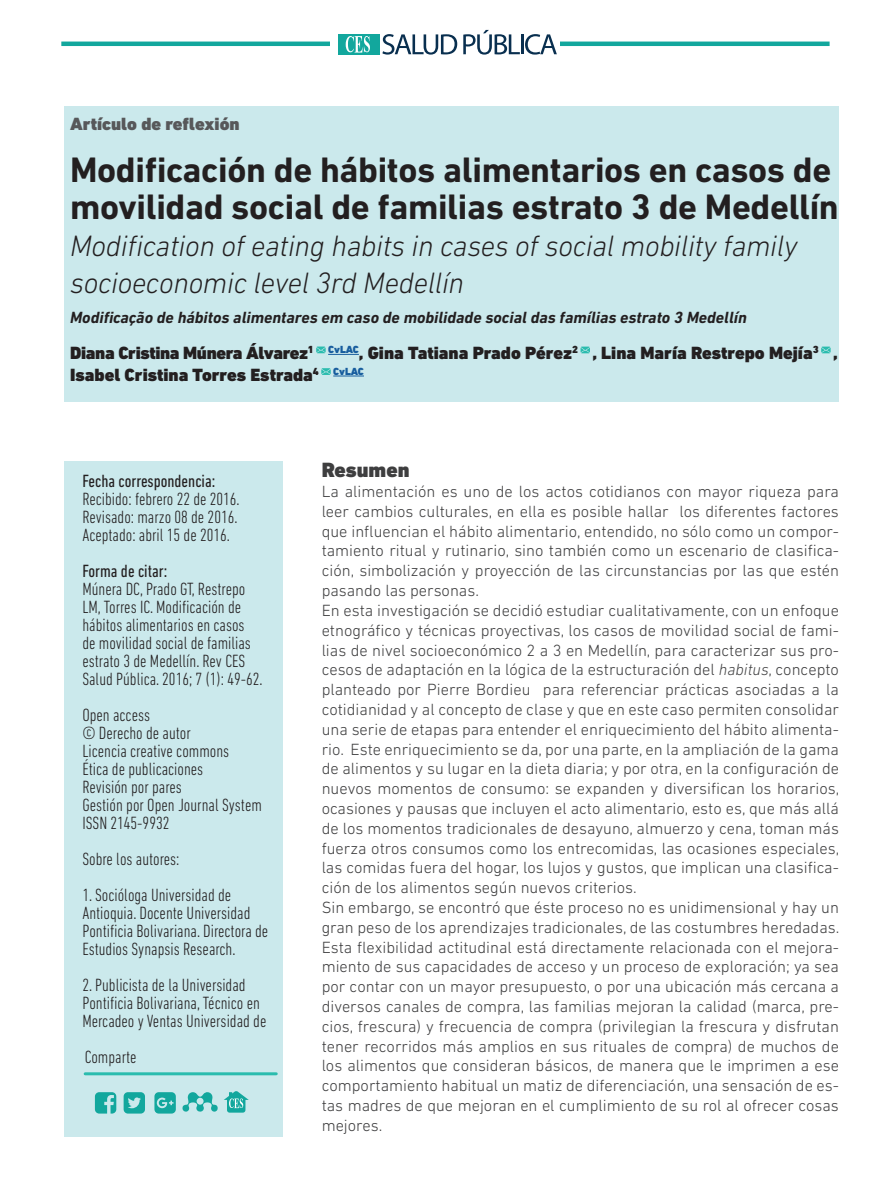
<style>
.page{position:relative;width:893px;height:1191px;background:#fff}
.page>*{position:absolute;margin:0;border:0;box-sizing:border-box;transform-origin:0 0}
.Título{font:700 36px/37.2px "DIN Next LT Pro";letter-spacing:-.01em;color:#231f20}
.Título_inglés{font:italic 300 30px/37.2px "DIN Next LT Pro";letter-spacing:-.01em;color:#231f20}
.Subtítulo{font:900 21px "DIN Next LT Pro";color:#3e3e3f}
.t1{font:300 condensed 18px/18px "DIN Next LT Pro";color:#231f20}
.t2{font:900 18px "DIN Next LT Pro";color:#231f20}
.t3{font:condensed 18px "DIN Next LT Pro";color:#231f20}
.t4{font:900 18px "DIN Next LT Pro";letter-spacing:-.02em;color:#231f20}
.Antetítulo{font:900 18px "DIN Next LT Pro";color:#57585a}
.Body{font:300 16.5px/19.8px "DIN Next LT Pro";color:#3e3e3f;text-align:justify}
.Título_inglés-2{font:italic 700 16.5px "DIN Next LT Pro";color:#231f20}
.t5{font:900 10.5px "DIN Next LT Pro";color:#175d9e}
.s1{font-style:italic}
</style>
<div class="page">
<hr style="left:61px;top:42px;width:769px;height:4px;background:#12a79d">
<div style="left:331px;top:13px;width:229px;height:62px;background:#fff"></div>
<div style="left:338px;top:34px;width:41px;height:21px;background:#12a79d"></div>
<svg style="left:346px;top:36px;width:24px;height:17px"></svg>
<svg style="left:382px;top:34px;width:75px;height:21px"></svg>
<svg style="left:463px;top:30px;width:94px;height:25px"></svg>
<div style="left:65px;top:461px;width:218px;height:676px;background:#cbe9ec"></div>
<div style="left:65px;top:106px;width:774px;height:295px;background:#cbe9ec"></div>
<hr style="left:328px;top:354px;width:31px;height:1px;background:#175d9e">
<hr style="left:333px;top:376px;width:31px;height:1px;background:#175d9e">
<svg style="left:316px;top:346px;width:10px;height:7px"></svg>
<svg style="left:581px;top:346px;width:9px;height:7px"></svg>
<svg style="left:821px;top:346px;width:10px;height:7px"></svg>
<svg style="left:321px;top:368px;width:10px;height:7px"></svg>
<hr style="left:85px;top:1072px;width:191px;height:3px;background:#2abcae">
<svg style="left:95px;top:1092px;width:21px;height:21px"></svg>
<svg style="left:124px;top:1092px;width:21px;height:21px"></svg>
<svg style="left:154px;top:1092px;width:22px;height:21px"></svg>
<svg style="left:182px;top:1092px;width:36px;height:20px"></svg>
<svg style="left:224px;top:1091px;width:25px;height:21px"></svg>
<p class="Antetítulo" style="left:70px;top:113px;width:171px">Artículo de reflexión</p>
<p class="Título" style="left:70px;top:151px;width:770px">Modificación de hábitos alimentarios en casos de movilidad social de familias estrato 3 de Medellín</p>
<p class="Título_inglés" style="left:70px;top:227px;width:729px">Modification of eating habits in cases of social mobility family socioeconomic level 3rd Medellín</p>
<p class="Título_inglés-2" style="left:70px;top:308px;width:678px">Modificação de hábitos alimentares em caso de mobilidade social das famílias estrato 3 Medellín</p>
<p class="t4" style="left:70px;top:342px;width:245px">Diana Cristina Múnera Álvarez<sup>1</sup></p>
<p class="t2" style="left:328px;top:342px;width:511px"><sup>CvLAC</sup>, Gina Tatiana Prado Pérez<sup>2</sup> , Lina María Restrepo Mejía<sup>3</sup> ,</p>
<p class="t2" style="left:70px;top:364px;width:250px">Isabel Cristina Torres Estrada<sup>4</sup></p>
<p class="t5" style="left:333px;top:365px;width:32px">CvLAC</p>
<p class="t3" style="left:82px;top:470px;width:134px">Fecha correspondencia:</p>
<p class="t1" style="left:82px;top:489px;width:159px">Recibido: febrero 22 de 2016.</p>
<p class="t1" style="left:82px;top:507px;width:157px">Revisado: marzo 08 de 2016.</p>
<p class="t1" style="left:82px;top:525px;width:149px">Aceptado: abril 15 de 2016.</p>
<p class="t3" style="left:82px;top:560px;width:86px">Forma de citar:</p>
<p class="t1" style="left:82px;top:579px;width:182px">Múnera DC, Prado GT, Restrepo<br>LM, Torres IC. Modificación de hábitos alimentarios en casos<br>de movilidad social de familias estrato 3 de Medellín. Rev CES<br>Salud Pública. 2016; 7 (1): 49-62.</p>
<p class="t1" style="left:82px;top:705px;width:69px">Open access</p>
<p class="t1" style="left:82px;top:723px;width:110px">© Derecho de autor</p>
<p class="t1" style="left:82px;top:741px;width:148px">Licencia creative commons</p>
<p class="t1" style="left:82px;top:759px;width:122px">Ética de publicaciones</p>
<p class="t1" style="left:82px;top:777px;width:101px">Revisión por pares</p>
<p class="t1" style="left:82px;top:795px;width:181px">Gestión por Open Journal System</p>
<p class="t1" style="left:82px;top:813px;width:88px">ISSN 2145-9932</p>
<p class="t1" style="left:82px;top:849px;width:99px">Sobre los autores:</p>
<p class="t1" style="left:82px;top:885px;width:187px">1. Socióloga Universidad de<br>Antioquia. Docente Universidad<br>Pontificia Bolivariana. Directora de<br>Estudios Synapsis Research.</p>
<p class="t1" style="left:82px;top:975px;width:185px">2. Publicista de la Universidad<br>Pontificia Bolivariana, Técnico en<br>Mercadeo y Ventas Universidad de</p>
<p class="t1" style="left:85px;top:1048px;width:53px">Comparte</p>
<p class="Subtítulo" style="left:322px;top:457px;width:89px">Resumen</p>
<p class="Body" style="left:322px;top:481px;width:519px">La alimentación es uno de los actos cotidianos con mayor riqueza para leer cambios culturales, en ella es posible hallar los diferentes factores que influencian el hábito alimentario, entendido, no sólo como un compor&shy;tamiento ritual y rutinario, sino también como un escenario de clasifica&shy;ción, simbolización y proyección de las circunstancias por las que estén pasando las personas.</p>
<p class="Body" style="left:322px;top:600px;width:519px">En esta investigación se decidió estudiar cualitativamente, con un enfoque etnográfico y técnicas proyectivas, los casos de movilidad social de fami&shy;lias de nivel socioeconómico 2 a 3 en Medellín, para caracterizar sus pro&shy;cesos de adaptación en la lógica de la estructuración del <span class="s1">habitus</span>, concepto planteado por Pierre Bordieu para referenciar prácticas asociadas a la cotidianidad y al concepto de clase y que en este caso permiten consolidar una serie de etapas para entender el enriquecimiento del hábito alimenta&shy;rio. Este enriquecimiento se da, por una parte, en la ampliación de la gama de alimentos y su lugar en la dieta diaria; y por otra, en la configuración de nuevos momentos de consumo: se expanden y diversifican los horarios, ocasiones y pausas que incluyen el acto alimentario, esto es, que más allá de los momentos tradicionales de desayuno, almuerzo y cena, toman más fuerza otros consumos como los entrecomidas, las ocasiones especiales, las comidas fuera del hogar, los lujos y gustos, que implican una clasifica&shy;ción de los alimentos según nuevos criterios.</p>
<p class="Body" style="left:322px;top:897px;width:519px">Sin embargo, se encontró que éste proceso no es unidimensional y hay un gran peso de los aprendizajes tradicionales, de las costumbres heredadas.<br>Esta flexibilidad actitudinal está directamente relacionada con el mejora&shy;miento de sus capacidades de acceso y un proceso de exploración; ya sea por contar con un mayor presupuesto, o por una ubicación más cercana a diversos canales de compra, las familias mejoran la calidad (marca, pre&shy;cios, frescura) y frecuencia de compra (privilegian la frescura y disfrutan tener recorridos más amplios en sus rituales de compra) de muchos de los alimentos que consideran básicos, de manera que le imprimen a ese comportamiento habitual un matiz de diferenciación, una sensación de es&shy;tas madres de que mejoran en el cumplimiento de su rol al ofrecer cosas mejores.</p>
</div>
